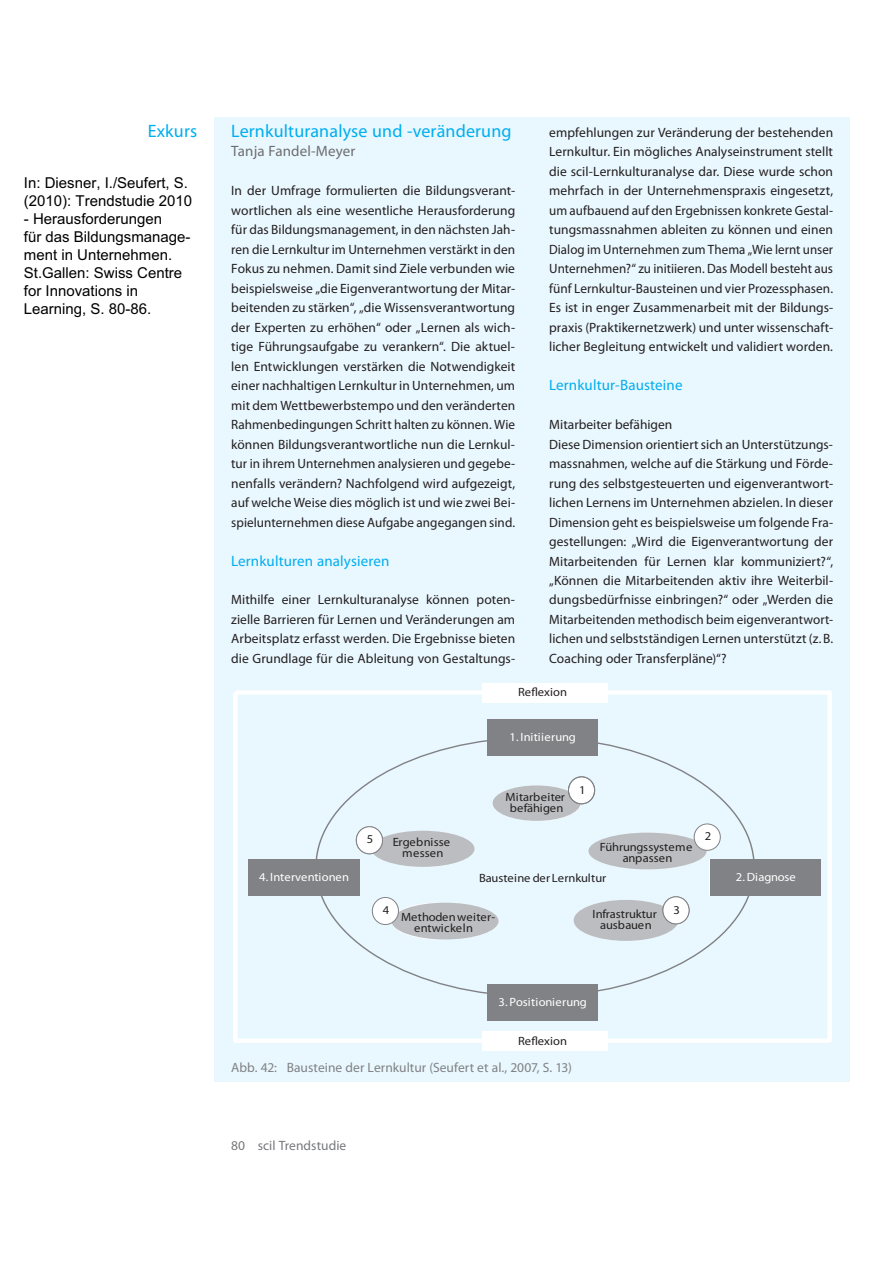
<style>
.page{position:relative;width:893px;height:1263px;background:#fff}
.page>*{position:absolute;margin:0;border:0;box-sizing:border-box;transform-origin:0 0}
.t1{font:18px "Myriad Pro";letter-spacing:.01em;color:#00aeef}
.t2{font:15px/18px "Arial";color:#000}
.t3{font:15px "Myriad Pro";letter-spacing:.01em;color:#00aeef}
.t4{font:15px "Myriad Pro";letter-spacing:.01em;color:#6d6e70}
.t5{font:13.5px/19.5px "Myriad Pro";letter-spacing:.005em;color:#231f20;text-align:justify}
.t6{font:13.5px "Myriad Pro";letter-spacing:.005em;color:#808285}
.t7{font:13.5px "Myriad Pro";letter-spacing:.005em;color:#77787b}
.t8{font:12px/11.1px "Myriad Pro";letter-spacing:.005em;color:#231f20;text-align:center;scale:1.05 1}
.t9{font:12px "Myriad Pro";letter-spacing:.005em;color:#fff;scale:1.05 1}
.t10{font:12px "Myriad Pro";letter-spacing:-.015em;color:#fff;scale:1.05 1}
</style>
<div class="page">
<div style="left:214px;top:117px;width:636px;height:964px;background:#e9f7fe"></div>
<svg style="left:315px;top:740px;width:440px;height:254px"></svg>
<div style="left:487px;top:720px;width:111px;height:36px;background:#808285"></div>
<div style="left:711px;top:860px;width:110px;height:36px;background:#808285"></div>
<div style="left:487px;top:984px;width:111px;height:36px;background:#808285"></div>
<div style="left:249px;top:860px;width:111px;height:36px;background:#808285"></div>
<div style="left:234px;top:690px;width:598px;height:353px;border:4px dashed #fff"></div>
<div style="left:482px;top:683px;width:126px;height:19px;background:#fff"></div>
<div style="left:482px;top:1031px;width:126px;height:19px;background:#fff"></div>
<h1 class="t1" style="left:148px;top:124px;width:51px">Exkurs</h1>
<p class="t2" style="left:24px;top:175px;width:170px">In: Diesner, I./Seufert, S. (2010): Trendstudie 2010</p>
<p class="t2" style="left:24px;top:211px;width:168px">- Herausforderungen<br>für das Bildungsmanage&shy;ment in Unternehmen.<br>St.Gallen: Swiss Centre for Innovations in<br>Learning, S. 80-86.</p>
<h1 class="t1" style="left:231px;top:124px;width:282px">Lernkulturanalyse und -veränderung</h1>
<p class="t4" style="left:231px;top:145px;width:126px">Tanja Fandel-Meyer</p>
<p class="t5" style="left:231px;top:182px;width:285px">In der Umfrage formulierten die Bildungsverant&shy;wortlichen als eine wesentliche Herausforderung für das Bildungsmanagement, in den nächsten Jah&shy;ren die Lernkultur im Unternehmen verstärkt in den Fokus zu nehmen. Damit sind Ziele verbunden wie beispielsweise „die Eigenverantwortung der Mitar&shy;beitenden zu stärken“, „die Wissensverantwortung der Experten zu erhöhen“ oder „Lernen als wich&shy;tige Führungsaufgabe zu verankern“. Die aktuel&shy;len Entwicklungen verstärken die Notwendigkeit einer nachhaltigen Lernkultur in Unternehmen, um mit dem Wettbewerbstempo und den veränderten Rahmenbedingungen Schritt halten zu können. Wie können Bildungsverantwortliche nun die Lernkul&shy;tur in ihrem Unternehmen analysieren und gegebe&shy;nenfalls verändern? Nachfolgend wird aufgezeigt, auf welche Weise dies möglich ist und wie zwei Bei&shy;spielunternehmen diese Aufgabe angegangen sind.</p>
<p class="t3" style="left:231px;top:555px;width:160px">Lernkulturen analysieren</p>
<p class="t5" style="left:231px;top:591px;width:285px">Mithilfe einer Lernkulturanalyse können poten&shy;zielle Barrieren für Lernen und Veränderungen am Arbeitsplatz erfasst werden. Die Ergebnisse bieten die Grundlage für die Ableitung von Gestaltungs-</p>
<p class="t5" style="left:549px;top:123px;width:286px">empfehlungen zur Veränderung der bestehenden Lernkultur. Ein mögliches Analyseinstrument stellt die scil-Lernkulturanalyse dar. Diese wurde schon mehrfach in der Unternehmenspraxis eingesetzt, um aufbauend auf den Ergebnissen konkrete Gestal&shy;tungsmassnahmen ableiten zu können und einen Dialog im Unternehmen zum Thema „Wie lernt unser Unternehmen?“ zu initiieren. Das Modell besteht aus fünf Lernkultur-Bausteinen und vier Prozessphasen.<br>Es ist in enger Zusammenarbeit mit der Bildungs&shy;praxis (Praktikernetzwerk) und unter wissenschaft&shy;licher Begleitung entwickelt und validiert worden.</p>
<p class="t3" style="left:549px;top:379px;width:135px">Lernkultur-Bausteine</p>
<p class="t5" style="left:549px;top:416px;width:285px;text-align:left">Mitarbeiter befähigen<br>Diese Dimension orientiert sich an Unterstützungs&shy;massnahmen, welche auf die Stärkung und Förde&shy;rung des selbstgesteuerten und eigenverantwort&shy;lichen Lernens im Unternehmen abzielen. In dieser Dimension geht es beispielsweise um folgende Fra&shy;gestellungen: „Wird die Eigenverantwortung der Mitarbeitenden für Lernen klar kommuniziert?“, „Können die Mitarbeitenden aktiv ihre Weiterbil&shy;dungsbedürfnisse einbringen?“ oder „Werden die Mitarbeitenden methodisch beim eigenverantwort&shy;lichen und selbstständigen Lernen unterstützt (z. B.<br>Coaching oder Transferpläne)“?</p>
<p class="t8" style="left:518px;top:687px;width:48px">Reflexion</p>
<p class="t9" style="left:509px;top:733px;width:65px">1. Initiierung</p>
<p class="t9" style="left:259px;top:873px;width:87px">4. Interventionen</p>
<p class="t8" style="left:367px;top:835px;width:8px">5</p>
<p class="t8" style="left:393px;top:837px;width:56px">Ergebnisse messen</p>
<p class="t8" style="left:505px;top:792px;width:58px">Mitarbeiter befähigen</p>
<p class="t8" style="left:579px;top:785px;width:8px">1</p>
<p class="t8" style="left:600px;top:842px;width:90px">Führungssysteme anpassen</p>
<p class="t8" style="left:479px;top:873px;width:123px">Bausteine der Lernkultur</p>
<p class="t8" style="left:383px;top:906px;width:8px">4</p>
<p class="t8" style="left:673px;top:905px;width:8px">3</p>
<p class="t8" style="left:414px;top:912px;width:79px;text-align:left;text-indent:-13px">Methoden weiter&shy;entwickeln</p>
<p class="t8" style="left:592px;top:909px;width:63px">Infrastruktur ausbauen</p>
<p class="t8" style="left:705px;top:832px;width:8px">2</p>
<p class="t10" style="left:736px;top:873px;width:59px">2. Diagnose</p>
<p class="t9" style="left:498px;top:997px;width:86px">3. Positionierung</p>
<p class="t8" style="left:518px;top:1036px;width:48px">Reflexion</p>
<p class="t6" style="left:231px;top:1063px;width:342px">Abb. 42: Bausteine der Lernkultur (Seufert et al., 2007, S. 13)</p>
<p class="t7" style="left:231px;top:1141px;width:117px">80 scil Trendstudie</p>
</div>
